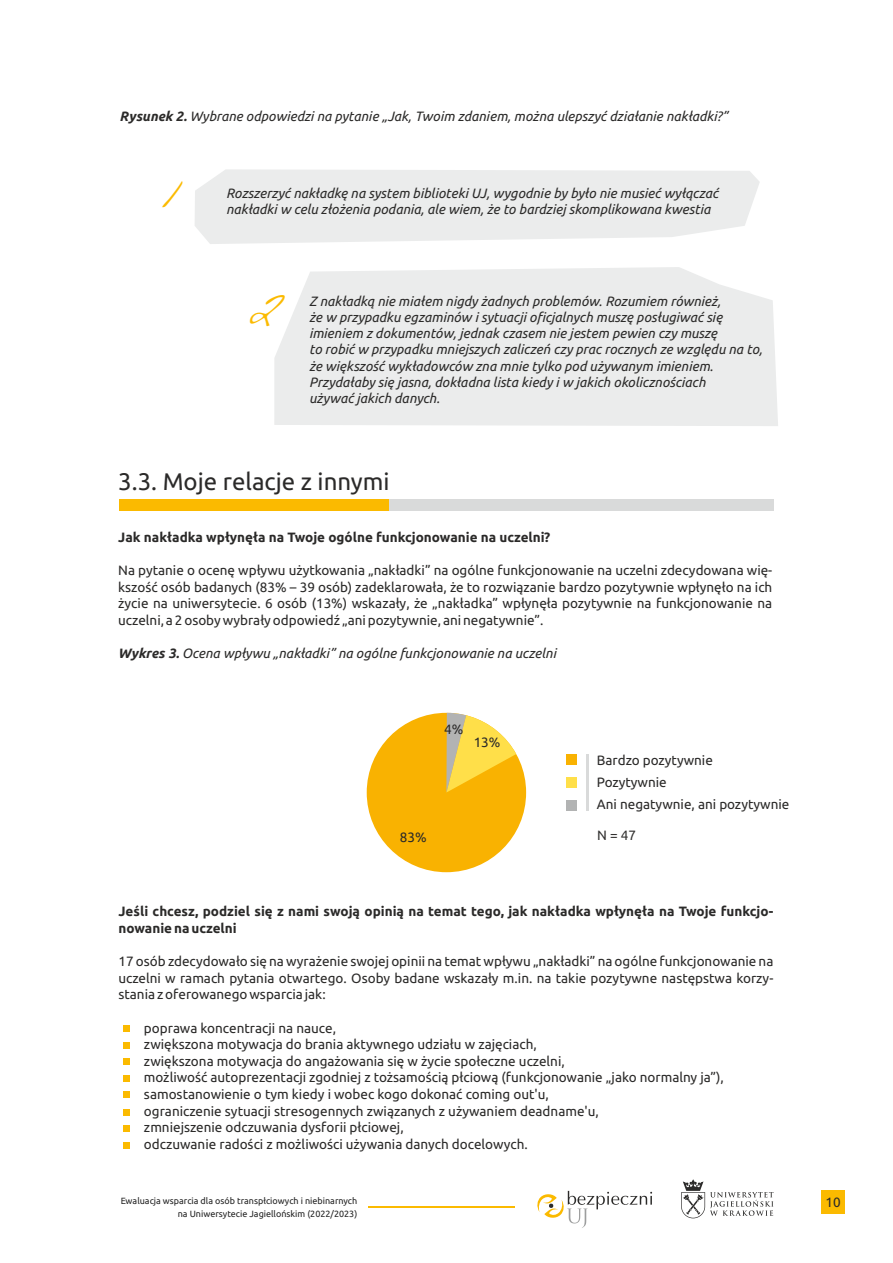
<style>
.page{position:relative;width:893px;height:1263px;background:#fff}
.page>*{position:absolute;margin:0;border:0;box-sizing:border-box;transform-origin:0 0}
.t1{font:italic 42.45px "Adams Hand";color:#fbba00}
.t2{font:24px "Ubuntu";color:#2b2a29}
.t3{font:13.5px/16.6px "Ubuntu";color:#2b2a29;text-align:justify}
.t4{font:italic 13.5px/16.2px "Ubuntu";color:#2b2a29}
.t5{font:700 13.5px/16.6px "Ubuntu";color:#2b2a29}
.t6{font:13.5px "Ubuntu";color:#323130}
.t7{font:9px/13.5px "Ubuntu";color:#222;text-align:right}
.s1{font-weight:700}
</style>
<div class="page">
<div style="left:367px;top:713px;width:159px;height:159px;background:#f9b201;border-radius:50%"></div>
<svg style="left:446px;top:713px;width:70px;height:79px"></svg>
<div style="left:120px;top:500px;width:654px;height:11px;background:#d9dada"></div>
<div style="left:120px;top:500px;width:269px;height:11px;background:#fbba00"></div>
<div style="left:821px;top:1190px;width:24px;height:24px;background:#fbba00"></div>
<hr style="left:586px;top:754px;width:3px;height:57px;background:#d9dada">
<div style="left:566px;top:754px;width:11px;height:11px;background:#f9b201"></div>
<div style="left:566px;top:777px;width:11px;height:11px;background:#ffdf49"></div>
<div style="left:566px;top:799px;width:11px;height:11px;background:#b2b3b3"></div>
<svg style="left:681px;top:1179px;width:92px;height:39px"></svg>
<svg style="left:537px;top:1191px;width:115px;height:37px"></svg>
<hr style="left:368px;top:1206px;width:146px;height:2px;background:#fbba00">
<svg style="left:195px;top:169px;width:565px;height:75px;background:#eceded"></svg>
<div style="left:274px;top:267px;width:504px;height:159px;background:#ebecec"></div>
<div style="left:123px;top:1026px;width:7px;height:6px;background:#fbba00"></div>
<div style="left:123px;top:1042px;width:7px;height:6px;background:#fbba00"></div>
<div style="left:123px;top:1059px;width:7px;height:6px;background:#fbba00"></div>
<div style="left:123px;top:1075px;width:7px;height:7px;background:#fbba00"></div>
<div style="left:123px;top:1091px;width:7px;height:7px;background:#fbba00"></div>
<div style="left:123px;top:1109px;width:7px;height:6px;background:#fbba00"></div>
<div style="left:123px;top:1125px;width:7px;height:7px;background:#fbba00"></div>
<div style="left:123px;top:1142px;width:7px;height:7px;background:#fbba00"></div>
<p class="t4" style="left:120px;top:109px;width:610px"><span class="s1">Rysunek 2.</span> Wybrane odpowiedzi na pytanie „Jak, Twoim zdaniem, można ulepszyć działanie nakładki?”</p>
<h1 class="t1" style="left:158px;top:178px;width:21px">1</h1>
<p class="t4" style="left:226px;top:186px;width:494px">Rozszerzyć nakładkę na system biblioteki UJ, wygodnie by było nie musieć wyłączać nakładki w celu złożenia podania, ale wiem, że to bardziej skomplikowana kwestia</p>
<h1 class="t1" style="left:246px;top:292px;width:35px">2</h1>
<p class="t4" style="left:309px;top:294px;width:455px">Z nakładką nie miałem nigdy żadnych problemów. Rozumiem również,<br>że w przypadku egzaminów i sytuacji oficjalnych muszę posługiwać się imieniem z dokumentów, jednak czasem nie jestem pewien czy muszę<br>to robić w przypadku mniejszych zaliczeń czy prac rocznych ze względu na to, że większość wykładowców zna mnie tylko pod używanym imieniem.<br>Przydałaby się jasna, dokładna lista kiedy i w jakich okolicznościach<br>używać jakich danych.</p>
<h2 class="t2" style="left:118px;top:471px;width:273px">3.3. Moje relacje z innymi</h2>
<p class="t5" style="left:118px;top:529px;width:434px">Jak nakładka wpłynęła na Twoje ogólne funkcjonowanie na uczelni?</p>
<p class="t3" style="left:118px;top:563px;width:656px">Na pytanie o ocenę wpływu użytkowania „nakładki” na ogólne funkcjonowanie na uczelni zdecydowana wię&shy;kszość osób badanych (83% – 39 osób) zadeklarowała, że to rozwiązanie bardzo pozytywnie wpłynęło na ich życie na uniwersytecie. 6 osób (13%) wskazały, że „nakładka” wpłynęła pozytywnie na funkcjonowanie na uczelni, a 2 osoby wybrały odpowiedź „ani pozytywnie, ani negatywnie”.</p>
<p class="t4" style="left:118px;top:646px;width:439px"><span class="s1">Wykres 3.</span> Ocena wpływu „nakładki” na ogólne funkcjonowanie na uczelni</p>
<p class="t3" style="left:444px;top:722px;width:21px">4%</p>
<p class="t3" style="left:474px;top:735px;width:28px">13%</p>
<p class="t3" style="left:400px;top:830px;width:28px">83%</p>
<p class="t3" style="left:597px;top:750px;width:194px;line-height:21.9px;text-align:left">Bardzo pozytywnie<br>Pozytywnie<br>Ani negatywnie, ani pozytywnie</p>
<p class="t6" style="left:597px;top:829px;width:40px">N = 47</p>
<p class="t5" style="left:118px;top:904px;width:656px">Jeśli chcesz, podziel się z nami swoją opinią na temat tego, jak nakładka wpłynęła na Twoje funkcjo&shy;nowanie na uczelni</p>
<p class="t3" style="left:118px;top:953px;width:656px">17 osób zdecydowało się na wyrażenie swojej opinii na temat wpływu „nakładki” na ogólne funkcjonowanie na uczelni w ramach pytania otwartego. Osoby badane wskazały m.in. na takie pozytywne następstwa korzy&shy;stania z oferowanego wsparcia jak:</p>
<p class="t3" style="left:144px;top:1020px;width:581px;text-align:left">poprawa koncentracji na nauce,<br>zwiększona motywacja do brania aktywnego udziału w zajęciach,<br>zwiększona motywacja do angażowania się w życie społeczne uczelni,<br>możliwość autoprezentacji zgodniej z tożsamością płciową (funkcjonowanie „jako normalny ja”), samostanowienie o tym kiedy i wobec kogo dokonać coming out'u,<br>ograniczenie sytuacji stresogennych związanych z używaniem deadname'u,<br>zmniejszenie odczuwania dysforii płciowej,<br>odczuwanie radości z możliwości używania danych docelowych.</p>
<p class="t7" style="left:121px;top:1194px;width:238px">Ewaluacja wsparcia dla osób transpłciowych i niebinarnych na Uniwersytecie Jagiellońskim (2022/2023)</p>
<p class="t3" style="left:825px;top:1195px;width:17px">10</p>
</div>
